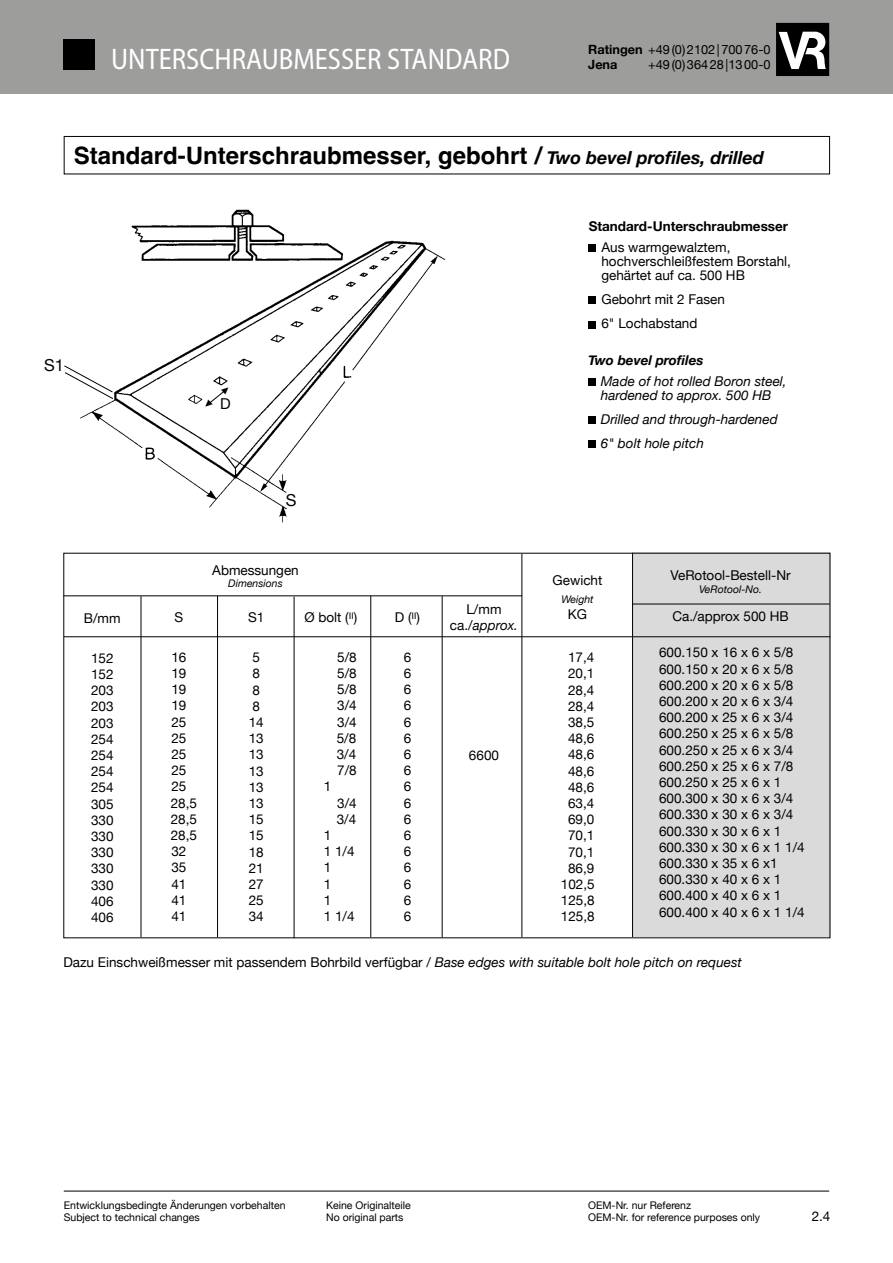
<style>
.page{position:relative;width:893px;height:1263px;background:#fff}
.page>*{position:absolute;margin:0;border:0;box-sizing:border-box;transform-origin:0 0}
.t1{font:29.85px "Myriad Variable Concept";color:#fff}
.t2{font:700 24px "Helvetica";color:#000}
.t3{font:16.5px "Helvetica Neue";color:#000}
.t4{font:15px "Helvetica Neue";color:#000}
.t5{font:13.5px/16.2px "Helvetica Neue";color:#000}
.t6{font:italic 13.5px/14.2px "Helvetica Neue";color:#000}
.t7{font:700 13.5px "Helvetica Neue";color:#000}
.t8{font:italic 700 13.5px "Helvetica Neue";color:#000}
.t9{font:12.75px "Helvetica Neue";color:#000}
.t10{font:700 12.75px "Helvetica Neue";color:#000}
.t11{font:10.5px/12.6px "Helvetica Neue";color:#000}
.t12{font:italic 10.5px "Helvetica Neue";color:#000}
.s1{font-weight:700}
.s2{font-family:"Helvetica Neue"}
.s3{font-family:"Helvetica Neue";font-style:italic;font-size:18px}
.s4{font-style:italic}
</style>
<div class="page">
<div style="left:0;top:0;width:893px;height:94px;background:#9d9d9c"></div>
<div style="left:64px;top:39px;width:31px;height:30px;background:#000"></div>
<svg style="left:776px;top:23px;width:53px;height:53px;background:#515151"></svg>
<hr style="left:64px;top:1191px;width:765px;height:1px;background:#000">
<div style="left:588px;top:245px;width:7px;height:7px;background:#000"></div>
<div style="left:589px;top:297px;width:7px;height:7px;background:#000"></div>
<div style="left:589px;top:321px;width:7px;height:7px;background:#000"></div>
<div style="left:588px;top:378px;width:7px;height:7px;background:#000"></div>
<div style="left:588px;top:416px;width:7px;height:7px;background:#000"></div>
<div style="left:588px;top:440px;width:7px;height:7px;background:#000"></div>
<img style="left:80px;top:209px;width:366px;height:314px">
<div style="left:287px;top:493px;width:13px;height:14px;background:#fff"></div>
<svg style="left:64px;top:365px;width:50px;height:35px"></svg>
<div style="left:64px;top:136px;width:766px;height:38px;border:1px solid #000"></div>
<div style="left:632px;top:553px;width:198px;height:384px;background:#dadada"></div>
<hr style="left:632px;top:553px;width:1px;height:384px;background:#000">
<hr style="left:64px;top:636px;width:766px;height:1px;background:#000">
<hr style="left:521px;top:554px;width:1px;height:383px;background:#000">
<hr style="left:63px;top:595px;width:459px;height:1px;background:#000">
<hr style="left:141px;top:596px;width:1px;height:341px;background:#000">
<hr style="left:217px;top:596px;width:1px;height:341px;background:#000">
<hr style="left:294px;top:596px;width:1px;height:342px;background:#000">
<hr style="left:370px;top:596px;width:1px;height:341px;background:#000">
<hr style="left:632px;top:604px;width:198px;height:1px;background:#000">
<hr style="left:442px;top:596px;width:1px;height:341px;background:#000">
<svg style="left:203px;top:385px;width:28px;height:24px"></svg>
<p class="t9" style="left:588px;top:40px;width:184px"><span class="s1">Ratingen</span> +49(0)2102|70076-0</p>
<h1 class="t1" style="left:111px;top:42px;width:400px">UNTERSCHRAUBMESSER STANDARD</h1>
<p class="t10" style="left:588px;top:54px;width:31px">Jena</p>
<p class="t9" style="left:648px;top:55px;width:124px">+49(0)36428|1300-0</p>
<h2 class="t2" style="left:74px;top:141px;width:691px">Standard-Unterschraubmesser, gebohrt <span class="s2">/</span> <span class="s3">Two bevel profiles, drilled</span></h2>
<p class="t3" style="left:44px;top:353px;width:21px">S1</p>
<p class="t4" style="left:220px;top:392px;width:12px">D</p>
<p class="t3" style="left:286px;top:488px;width:12px">S</p>
<p class="t7" style="left:589px;top:216px;width:201px">Standard-Unterschraubmesser</p>
<p class="t5" style="left:601px;top:241px;width:191px;line-height:14.2px">Aus warmgewalztem, hochverschleißfestem Borstahl, gehärtet auf ca. 500 HB</p>
<p class="t5" style="left:601px;top:288px;width:125px;line-height:24px">Gebohrt mit 2 Fasen<br>6" Lochabstand</p>
<p class="t8" style="left:588px;top:350px;width:117px">Two bevel profiles</p>
<p class="t6" style="left:601px;top:374px;width:187px">Made of hot rolled Boron steel, hardened to approx. 500 HB</p>
<p class="t6" style="left:601px;top:408px;width:178px;line-height:24px">Drilled and through-hardened<br>6" bolt hole pitch</p>
<p class="t5" style="left:212px;top:563px;width:88px">Abmessungen</p>
<p class="t12" style="left:228px;top:576px;width:56px">Dimensions</p>
<p class="t5" style="left:553px;top:573px;width:51px">Gewicht</p>
<p class="t12" style="left:561px;top:591px;width:34px">Weight</p>
<p class="t5" style="left:568px;top:607px;width:21px">KG</p>
<p class="t5" style="left:671px;top:568px;width:121px">VeRotool-Bestell-Nr</p>
<p class="t12" style="left:699px;top:581px;width:64px">VeRotool-No.</p>
<p class="t5" style="left:450px;top:602px;width:70px;text-align:center">L/mm ca./<span class="s4">approx.</span></p>
<p class="t5" style="left:84px;top:611px;width:38px">B/mm</p>
<p class="t5" style="left:175px;top:610px;width:10px">S</p>
<p class="t5" style="left:305px;top:610px;width:54px">Ø bolt (<sup>Ⅱ</sup>)</p>
<p class="t5" style="left:395px;top:610px;width:27px">D (<sup>Ⅱ</sup>)</p>
<p class="t5" style="left:672px;top:609px;width:118px">Ca./approx 500 HB</p>
<p class="t5" style="left:248px;top:610px;width:18px">S1</p>
<p class="t5" style="left:249px;top:650px;width:17px">5<br>8<br>8<br>8<br>14<br>13<br>13<br>13<br>13<br>13<br>15<br>15<br>18<br>21<br>27<br>25<br>34</p>
<p class="t5" style="left:561px;top:650px;width:35px;text-align:center">17,4<br>20,1<br>28,4<br>28,4<br>38,5<br>48,6<br>48,6<br>48,6<br>48,6<br>63,4<br>69,0<br>70,1<br>70,1<br>86,9<br>102,5<br>125,8<br>125,8</p>
<p class="t5" style="left:659px;top:645px;width:147px">600.150 x 16 x 6 x 5/8<br>600.150 x 20 x 6 x 5/8<br>600.200 x 20 x 6 x 5/8<br>600.200 x 20 x 6 x 3/4<br>600.200 x 25 x 6 x 3/4<br>600.250 x 25 x 6 x 5/8<br>600.250 x 25 x 6 x 3/4<br>600.250 x 25 x 6 x 7/8<br>600.250 x 25 x 6 x 1<br>600.300 x 30 x 6 x 3/4<br>600.330 x 30 x 6 x 3/4<br>600.330 x 30 x 6 x 1<br>600.330 x 30 x 6 x 1 1/4<br>600.330 x 35 x 6 x1<br>600.330 x 40 x 6 x 1<br>600.400 x 40 x 6 x 1<br>600.400 x 40 x 6 x 1 1/4</p>
<p class="t5" style="left:91px;top:650px;width:24px;text-align:justify">152<br>152<br>203<br>203<br>203<br>254<br>254<br>254<br>254<br>305<br>330<br>330<br>330<br>330<br>330<br>406<br>406</p>
<p class="t5" style="left:171px;top:650px;width:28px">16<br>19<br>19<br>19<br>25<br>25<br>25<br>25<br>25<br>28,5<br>28,5<br>28,5<br>32<br>35<br>41<br>41<br>41</p>
<p class="t5" style="left:337px;top:650px;width:22px;text-align:justify">5/8<br>5/8<br>5/8<br>3/4<br>3/4<br>5/8<br>3/4<br>7/8</p>
<p class="t5" style="left:404px;top:650px;width:9px;text-align:justify">6<br>6<br>6<br>6<br>6<br>6<br>6<br>6<br>6<br>6<br>6<br>6<br>6<br>6<br>6<br>6<br>6</p>
<p class="t5" style="left:469px;top:748px;width:32px">6600</p>
<p class="t5" style="left:324px;top:779px;width:9px">1</p>
<p class="t5" style="left:337px;top:795px;width:22px">3/4<br>3/4</p>
<p class="t5" style="left:324px;top:828px;width:32px">1<br>1 1/4<br>1<br>1<br>1<br>1 1/4</p>
<p class="t5" style="left:63px;top:954px;width:680px">Dazu Einschweißmesser mit passendem Bohrbild verfügbar / <span class="s4">Base edges with suitable bolt hole pitch on request</span></p>
<p class="t11" style="left:64px;top:1199px;width:223px">Entwicklungsbedingte Änderungen vorbehalten<br>Subject to technical changes</p>
<p class="t11" style="left:326px;top:1199px;width:86px">Keine Originalteile<br>No original parts</p>
<p class="t11" style="left:588px;top:1199px;width:174px">OEM-Nr. nur Referenz<br>OEM-Nr. for reference purposes only</p>
<p class="t5" style="left:812px;top:1209px;width:20px">2.4</p>
</div>
